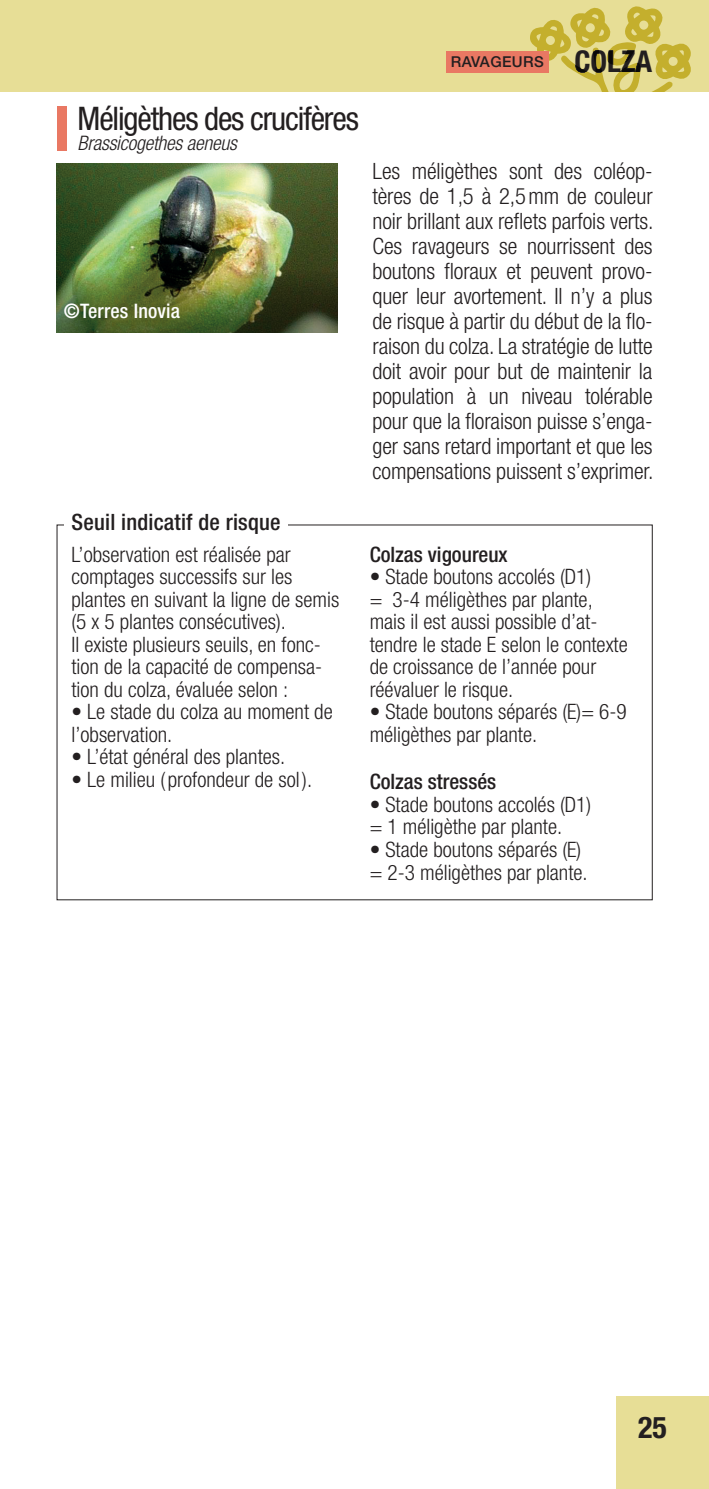
<style>
.page{position:relative;width:709px;height:1489px;background:#fff}
.page>*{position:absolute;margin:0;border:0;box-sizing:border-box;transform-origin:0 0}
.t1{font:condensed 32.5px "Helvetica Neue LT Pro";letter-spacing:-.035em;color:#231f20}
.t2{font:700 condensed 30px "Helvetica Neue LT Pro";color:#231f20}
.t3{font:300 condensed 22.5px/25px "Helvetica Neue LT Pro";letter-spacing:-.005em;color:#231f20;text-align:justify}
.t4{font:500 condensed 22.5px "Helvetica Neue LT Pro";letter-spacing:.01em;color:#231f20}
.t5{font:300 condensed 21.25px/22.5px "Helvetica Neue LT Pro";color:#231f20}
.t6{font:500 condensed 21.25px "Helvetica Neue LT Pro";color:#231f20}
.t7{font:italic 300 condensed 20px "Helvetica Neue LT Pro";letter-spacing:-.01em;color:#231f20}
.t8{font:500 condensed 20px "Helvetica Neue LT Pro";letter-spacing:.01em;color:#fff}
.t9{font:500 15px "Helvetica Neue LT Pro";letter-spacing:.025em;color:#231f20}
</style>
<div class="page">
<div style="left:0;top:0;width:709px;height:92px;background:#e7de96"></div>
<div style="left:617px;top:1396px;width:92px;height:92px;background:#e7de96"></div>
<svg style="left:530px;top:6px;width:161px;height:86px"></svg>
<div style="left:446px;top:51px;width:103px;height:21px;background:#e97863"></div>
<img style="left:57px;top:163px;width:280px;height:106px">
<div style="left:57px;top:106px;width:10px;height:45px;background:#e97863"></div>
<img style="left:57px;top:269px;width:280px;height:63px">
<p class="t9" style="left:451px;top:53px;width:94px">RAVAGEURS</p>
<h2 class="t2" style="left:574px;top:43px;width:79px">COLZA</h2>
<h1 class="t1" style="left:78px;top:99px;width:283px">Méligèthes des crucifères</h1>
<p class="t7" style="left:78px;top:131px;width:161px">Brassicogethes aeneus</p>
<p class="t8" style="left:64px;top:299px;width:118px">©Terres Inovia</p>
<p class="t3" style="left:372px;top:158px;width:282px">Les méligèthes sont des coléop&shy;tères de 1,5 à 2,5mm de couleur noir brillant aux reflets parfois verts.<br>Ces ravageurs se nourrissent des boutons floraux et peuvent provo&shy;quer leur avortement. Il n’y a plus de risque à partir du début de la flo&shy;raison du colza. La stratégie de lutte doit avoir pour but de maintenir la population à un niveau tolérable pour que la floraison puisse s’enga&shy;ger sans retard important et que les compensations puissent s’exprimer.</p>
<p class="t4" style="left:71px;top:508px;width:211px">Seuil indicatif de risque</p>
<p class="t5" style="left:71px;top:543px;width:269px">L’observation est réalisée par comptages successifs sur les plantes en suivant la ligne de semis (5 x 5 plantes consécutives).<br>Il existe plusieurs seuils, en fonc&shy;tion de la capacité de compensa&shy;tion du colza, évaluée selon :</p>
<p class="t5" style="left:71px;top:700px;width:263px">• Le stade du colza au moment de l’observation.</p>
<p class="t5" style="left:71px;top:745px;width:215px">• L’état général des plantes.</p>
<p class="t5" style="left:71px;top:768px;width:242px">• Le milieu ( profondeur de sol ).</p>
<p class="t6" style="left:370px;top:541px;width:139px">Colzas vigoureux</p>
<p class="t5" style="left:370px;top:565px;width:259px">• Stade boutons accolés (D1)<br>= 3-4 méligèthes par plante, mais il est aussi possible d’at&shy;tendre le stade E selon le contexte de croissance de l’année pour réévaluer le risque.</p>
<p class="t5" style="left:370px;top:700px;width:258px">• Stade boutons séparés (E)= 6-9 méligèthes par plante.</p>
<p class="t6" style="left:370px;top:769px;width:128px">Colzas stressés</p>
<p class="t5" style="left:370px;top:793px;width:223px">• Stade boutons accolés (D1) = 1 méligèthe par plante.</p>
<p class="t5" style="left:370px;top:838px;width:219px">• Stade boutons séparés (E) = 2-3 méligèthes par plante.</p>
<h2 class="t2" style="left:638px;top:1409px;width:30px">25</h2>
</div>
